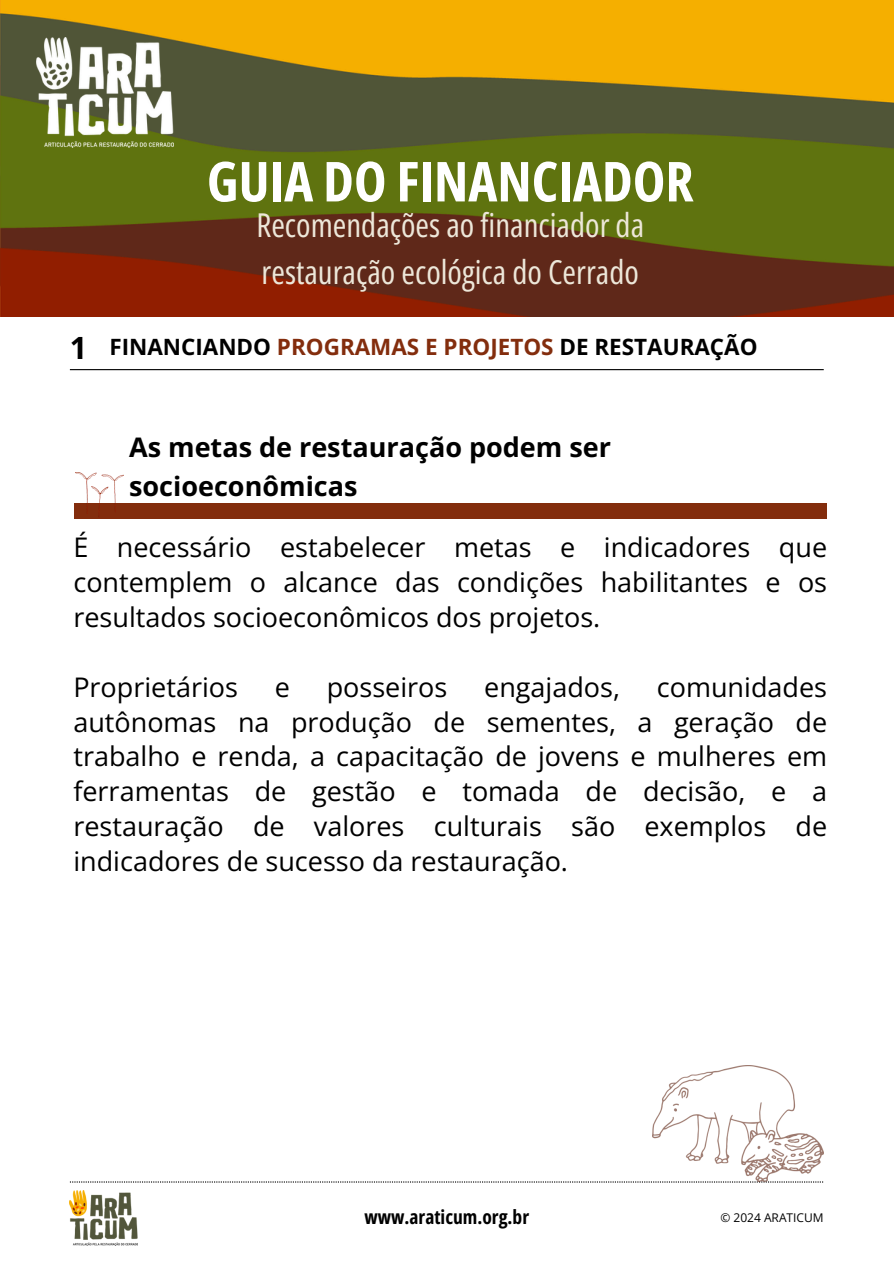
<style>
.page{position:relative;width:894px;height:1264px;background:#fff}
.page>*{position:absolute;margin:0;border:0;box-sizing:border-box;transform-origin:0 0}
.t1{font:700 55.05px "Open Sans Condensed";color:#fff}
.t2{font:32.85px/47.2px "Open Sans Condensed";color:#ede7d9}
.t3{font:700 30.6px "Open Sans";color:#000}
.t4{font:27px/34.8px "Open Sans";color:#000;text-align:justify}
.t5{font:700 27px/39.3px "Open Sans";color:#000}
.t6{font:700 22.5px "Open Sans";color:#000}
.t7{font:700 19.5px "Open Sans Condensed";color:#000}
.t8{font:12px "Open Sans";color:#000}
.s1{color:#832d0d}
</style>
<div class="page">
<div style="left:74px;top:503px;width:753px;height:16px;background:#832d0d"></div>
<img style="left:75px;top:473px;width:48px;height:44px">
<svg style="left:70px;top:1181px;width:751px;height:1px"></svg>
<img style="left:70px;top:1190px;width:67px;height:55px">
<img style="left:0;top:0;width:893px;height:316px">
<img style="left:36px;top:37px;width:138px;height:110px">
<hr style="left:70px;top:369px;width:753px;height:1px;background:#000">
<img style="left:652px;top:1065px;width:171px;height:116px">
<p class="t1" style="left:207px;top:143px;width:488px">GUIA DO FINANCIADOR</p>
<h6 class="t2" style="left:256px;top:201px;width:389px">Recomendações ao financiador da restauração ecológica do Cerrado</h6>
<p class="t3" style="left:70px;top:326px;width:19px">1</p>
<h4 class="t6" style="left:109px;top:331px;width:649px">FINANCIANDO <span class="s1">PROGRAMAS E PROJETOS</span> DE RESTAURAÇÃO</h4>
<p class="t5" style="left:129px;top:426px;width:483px">As metas de restauração podem ser socioeconômicas</p>
<h1 class="t4" style="left:73px;top:529px;width:755px">É necessário estabelecer metas e indicadores que contemplem o alcance das condições habilitantes e os resultados socioeconômicos dos projetos.</h1>
<h2 class="t4" style="left:73px;top:668px;width:166px">Proprietários</h2>
<h2 class="t4" style="left:275px;top:668px;width:17px">e</h2>
<h2 class="t4" style="left:327px;top:668px;width:122px">posseiros</h2>
<h2 class="t4" style="left:484px;top:668px;width:137px">engajados,</h2>
<h2 class="t4" style="left:73px;top:668px;width:755px;text-indent:583px">comunidades autônomas na produção de sementes, a geração de trabalho e renda, a capacitação de jovens e mulheres em ferramentas de gestão e tomada de decisão, e a restauração de valores culturais são exemplos de indicadores de sucesso da restauração.</h2>
<p class="t7" style="left:364px;top:1203px;width:166px">www.araticum.org.br</p>
<h5 class="t8" style="left:720px;top:1209px;width:105px">© 2024 ARATICUM</h5>
</div>
